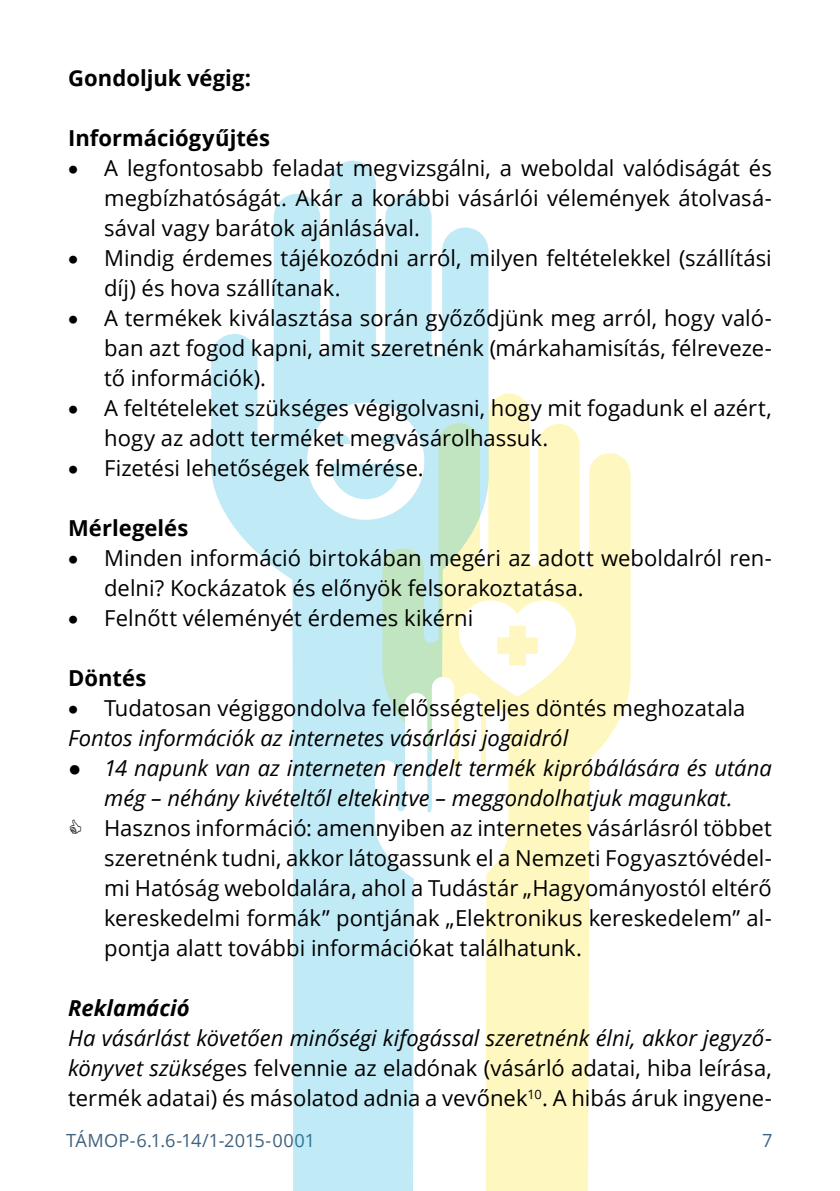
<style>
.page{position:relative;width:840px;height:1191px;background:#fff}
.page>*{position:absolute;margin:0;border:0;box-sizing:border-box;transform-origin:0 0}
.t1{font:22px/30px "Open Sans";color:#000;text-align:justify}
.t2{font:italic 22px/30px "Open Sans";color:#000;text-align:center}
.t3{font:700 22px "Open Sans";color:#000}
.t4{font:italic 700 22px "Open Sans";color:#000}
.t5{font:18.2px "Open Sans";letter-spacing:.005em;color:#41627e}
.s1{font-style:italic}
.s2{font-family:"Arial";font-style:normal}
</style>
<div class="page">
<svg style="left:211px;top:161px;width:277px;height:1030px;fill:#c0eaf6"></svg>
<svg style="left:307px;top:402px;width:75px;height:118px"></svg>
<svg style="left:382px;top:393px;width:248px;height:798px;fill:#fff7c0"></svg>
<svg style="left:374px;top:677px;width:134px;height:514px"></svg>
<svg style="left:458px;top:600px;width:117px;height:96px"></svg>
<p class="t3" style="left:68px;top:62px;width:184px">Gondoljuk végig:</p>
<p class="t3" style="left:68px;top:122px;width:203px">Információgyűjtés</p>
<p class="t1" style="left:104px;top:152px;width:669px;text-indent:-36px">• A legfontosabb feladat megvizsgálni, a weboldal valódiságát és megbízhatóságát. Akár a korábbi vásárlói vélemények átolvasá&shy;sával vagy barátok ajánlásával.</p>
<p class="t1" style="left:104px;top:242px;width:668px;text-indent:-36px">• M indig érdemes tájékozódni arról, milyen feltételekkel (szállítási díj) és hova szállítanak.</p>
<p class="t1" style="left:104px;top:302px;width:668px;text-indent:-36px">• A termékek kiválasztása során győződjünk meg arról, hogy való&shy;ban azt fogod kapni, amit szeretnénk (márkahamisítás, félreveze&shy;tő információk).</p>
<p class="t1" style="left:104px;top:392px;width:668px;text-indent:-36px">• A feltételeket szükséges végigolvasni, hogy mit fogadunk el azért, hogy az adott terméket megvásárolhassuk.</p>
<p class="t1" style="left:68px;top:452px;width:357px">• Fizetési lehetőségek felmérése.</p>
<p class="t3" style="left:68px;top:512px;width:122px">Mérlegelés</p>
<p class="t1" style="left:104px;top:542px;width:668px;text-indent:-36px">• M inden információ birtokában megéri az adott weboldalról ren&shy;delni? Kockázatok és előnyök felsorakoztatása.</p>
<p class="t1" style="left:68px;top:602px;width:406px">• Felnőtt véleményét érdemes kikérni</p>
<p class="t3" style="left:68px;top:662px;width:80px">Döntés</p>
<p class="t1" style="left:68px;top:692px;width:678px">• Tudatosan végiggondolva felelősségteljes döntés meghozatala<br><span class="s1">Fontos információk az internetes vásárlási jogaidról</span></p>
<p class="t2" style="left:68px;top:752px;width:705px"><span class="s2">●</span> 14 napunk van az interneten rendelt termék kipróbálására és utána még – néhány kivételtől eltekintve – meggondolhatjuk magunkat.</p>
<p class="t1" style="left:104px;top:812px;width:669px">Hasznos információ: amennyiben az internetes vásárlásról többet szeretnénk tudni, akkor látogassunk el a Nemzeti Fogyasztóvédel&shy;mi Hatóság weboldalára, ahol a Tudástár „Hagyományostól eltérő kereskedelmi formák” pontjának „Elektronikus kereskedelem” al&shy;pontja alatt további információkat találhatunk.</p>
<p class="t4" style="left:68px;top:992px;width:123px">Reklamáció</p>
<p class="t1" style="left:68px;top:1022px;width:705px"><span class="s1">Ha vásárlást követően minőségi kifogással szeretnénk élni, akkor jegyző&shy;könyvet szüksé</span>ges felvennie az eladónak (vásárló adatai, hiba leírása, termék adatai) és másolatod adnia a vevőnek<sup>10</sup>. A hibás áruk ingyene-</p>
<p class="t5" style="left:66px;top:1128px;width:250px">TÁMOP-6.1.6-14/1-2015-0001</p>
<p class="t5" style="left:761px;top:1128px;width:12px">7</p>
</div>
